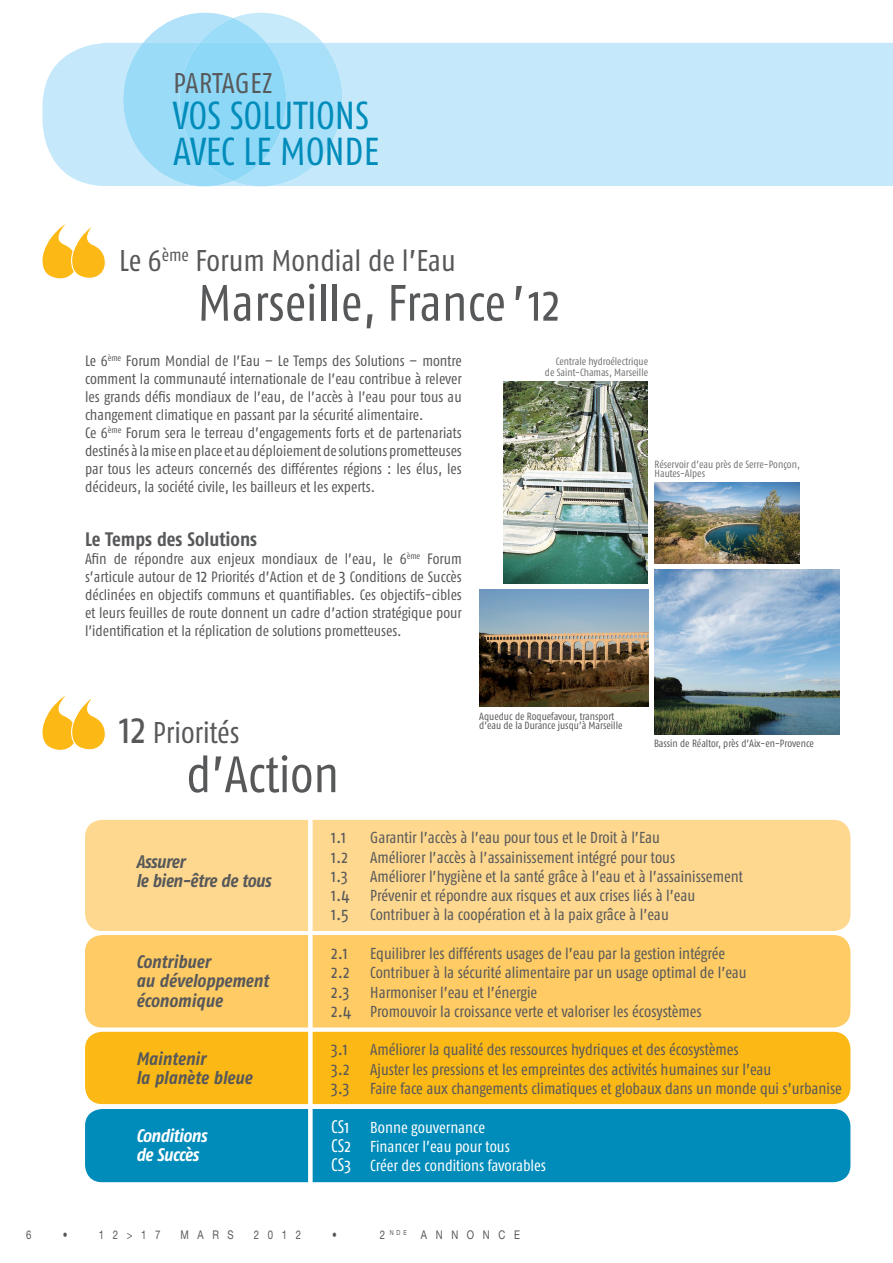
<style>
.page{position:relative;width:893px;height:1263px;background:#fff}
.page>*{position:absolute;margin:0;border:0;box-sizing:border-box;transform-origin:0 0}
.t1{font:51px "Fago Co";color:#57585a}
.t2{font:39px/36px "Fago Co";color:#008cba}
.t3{font:30px "Fago Co";letter-spacing:-.005em;color:#57585a}
.t4{font:28.5px "Fago Co Regular Caps";letter-spacing:-.01em;color:#57585a}
.t5{font:700 19.5px "Fago Co";color:#57585a}
.t6{font:italic 700 18.15px/19.2px "Fago Co";color:#57585a}
.t7{font:italic 700 18.15px/19.2px "Fago Co";letter-spacing:-.02em;color:#57585a}
.t8{font:italic 700 18.15px/19.2px "Fago Co";letter-spacing:-.02em;color:#fff}
.t9{font:18.15px "Fago Co";color:#57585a}
.t10{font:15.9px/19.4px "Fago Co";color:#57585a}
.t11{font:15.9px/19.4px "Fago Co";color:#fff}
.t12{font:15px/18px "Fago Co";color:#57585a}
.t13{font:12px "Helvetica Neue";letter-spacing:.9em;color:#57585a;scale:.8 1}
.t14{font:10.5px/9px "Fago Co";color:#57585a}
.t15{font:10.5px/9px "Fago Co";color:#717275}
.s1{font-size:18px}
.s2{font-size:43.5px}
.s3{font-size:18.15px}
</style>
<div class="page">
<div style="left:85px;top:820px;width:765px;height:111px;background:#fed88f;border-radius:17px"></div>
<div style="left:85px;top:935px;width:765px;height:92px;background:#fecb64;border-radius:17px"></div>
<div style="left:85px;top:1032px;width:765px;height:72px;background:#fcb814;border-radius:17px"></div>
<div style="left:85px;top:1109px;width:765px;height:73px;background:#008cba;border-radius:17px"></div>
<div style="left:308px;top:811px;width:5px;height:407px;background:#fff"></div>
<svg style="left:42px;top:224px;width:64px;height:55px"></svg>
<div style="left:43px;top:43px;width:850px;height:143px;background:#c5e9fa"></div>
<svg style="left:123px;top:13px;width:220px;height:173px;background:#a7dff8"></svg>
<svg style="left:42px;top:695px;width:64px;height:55px"></svg>
<img style="left:479px;top:589px;width:169px;height:118px">
<img style="left:654px;top:482px;width:145px;height:81px">
<img style="left:654px;top:569px;width:185px;height:165px">
<img style="left:503px;top:382px;width:145px;height:201px">
<svg style="left:516px;top:286px;width:6px;height:14px"></svg>
<h3 class="t4" style="left:173px;top:67px;width:101px">PARTAGEZ</h3>
<h2 class="t2" style="left:173px;top:97px;width:207px">VOS SOLUTIONS<br>AVEC LE MONDE</h2>
<h3 class="t3" style="left:119px;top:244px;width:338px">Le 6<sup>ème</sup> Forum Mondial de l’Eau</h3>
<h1 class="t1" style="left:198px;top:274px;width:364px">Marseille, France 12</h1>
<p class="t12" style="left:85px;top:351px;width:378px">Le 6<sup>ème</sup> Forum Mondial de l’Eau – Le Temps des Solutions – montre comment la communauté internationale de l’eau contribue à relever les grands défis mondiaux de l’eau, de l’accès à l’eau pour tous au changement climatique en passant par la sécurité alimentaire.<br>Ce 6<sup>ème</sup> Forum sera le terreau d’engagements forts et de partenariats destinés à la mise en place et au déploiement de solutions prometteuses par tous les acteurs concernés des différentes régions : les élus, les décideurs, la société civile, les bailleurs et les experts.</p>
<h3 class="t5" style="left:85px;top:528px;width:174px">Le Temps des Solutions</h3>
<p class="t12" style="left:85px;top:549px;width:378px;text-align:justify">Afin de répondre aux enjeux mondiaux de l’eau, le 6<sup>ème</sup> Forum s’articule autour de <span class="s1">12</span> Priorités d’Action et de <span class="s1">3</span> Conditions de Succès déclinées en objectifs communs et quantifiables. Ces objectifs-cibles et leurs feuilles de route donnent un cadre d’action stratégique pour l’identification et la réplication de solutions prometteuses.</p>
<p class="t15" style="left:545px;top:356px;width:105px;line-height:10.5px;text-align:right">Centrale hydroélectrique de Saint-Chamas, Marseille</p>
<p class="t15" style="left:654px;top:459px;width:147px">Réservoir d’eau près de Serre-Ponçon,<br>Hautes-Alpes</p>
<h3 class="t3" style="left:119px;top:715px;width:122px"><span class="s2">12</span> Priorités</h3>
<h1 class="t1" style="left:186px;top:745px;width:154px">d’Action</h1>
<p class="t14" style="left:479px;top:712px;width:145px">Aqueduc de Roquefavour, transport d’eau de la Durance jusqu’à Marseille</p>
<p class="t14" style="left:654px;top:739px;width:161px">Bassin de Réaltor, près d’Aix-en-Provence</p>
<p class="t7" style="left:136px;top:852px;width:136px">Assurer<br>le bien-être de tous</p>
<p class="t6" style="left:136px;top:952px;width:134px">Contribuer<br>au développement économique</p>
<p class="t6" style="left:136px;top:1048px;width:118px">Maintenir<br>la planète bleue</p>
<p class="t8" style="left:136px;top:1125px;width:72px">Conditions de Succès</p>
<p class="t10" style="left:331px;top:828px;width:413px;text-indent:39px">Garantir l’accès à l’eau pour tous et le Droit à l’Eau<br><span class="s3">1.2</span> Améliorer l’accès à l’assainissement intégré pour tous<br><span class="s3">1.3</span> Améliorer l’hygiène et la santé grâce à l’eau et à l’assainissement <span class="s3">1.4</span> Prévenir et répondre aux risques et aux crises liés à l’eau<br><span class="s3">1.5</span> Contribuer à la coopération et à la paix grâce à l’eau</p>
<p class="t10" style="left:331px;top:944px;width:417px"><span class="s3">2.1</span> Equilibrer les différents usages de l’eau par la gestion intégrée <span class="s3">2.2</span> Contribuer à la sécurité alimentaire par un usage optimal de l’eau <span class="s3">2.3</span> Harmoniser l’eau et l’énergie<br><span class="s3">2.4</span> Promouvoir la croissance verte et valoriser les écosystèmes</p>
<p class="t10" style="left:331px;top:1040px;width:512px"><span class="s3">3.1</span> Améliorer la qualité des ressources hydriques et des écosystèmes<br><span class="s3">3.2</span> Ajuster les pressions et les empreintes des activités humaines sur l’eau<br><span class="s3">3.3</span> Faire face aux changements climatiques et globaux dans un monde qui s’urbanise</p>
<p class="t11" style="left:331px;top:1117px;width:216px"><span class="s3">CS1</span> Bonne gouvernance<br><span class="s3">CS2</span> Financer l’eau pour tous<br><span class="s3">CS3</span> Créer des conditions favorables</p>
<p class="t9" style="left:331px;top:827px;width:16px">1.1</p>
<p class="t13" style="left:26px;top:1228px;width:8px">6</p>
<p class="t13" style="left:63px;top:1228px;width:8px">•</p>
<p class="t13" style="left:99px;top:1228px;width:79px">12&gt;17</p>
<p class="t13" style="left:180px;top:1228px;width:68px">MARS</p>
<p class="t13" style="left:254px;top:1228px;width:61px">2012</p>
<p class="t13" style="left:332px;top:1228px;width:7px">•</p>
<p class="t13" style="left:380px;top:1228px;width:177px">2<sup>NDE</sup> ANNONCE</p>
</div>
